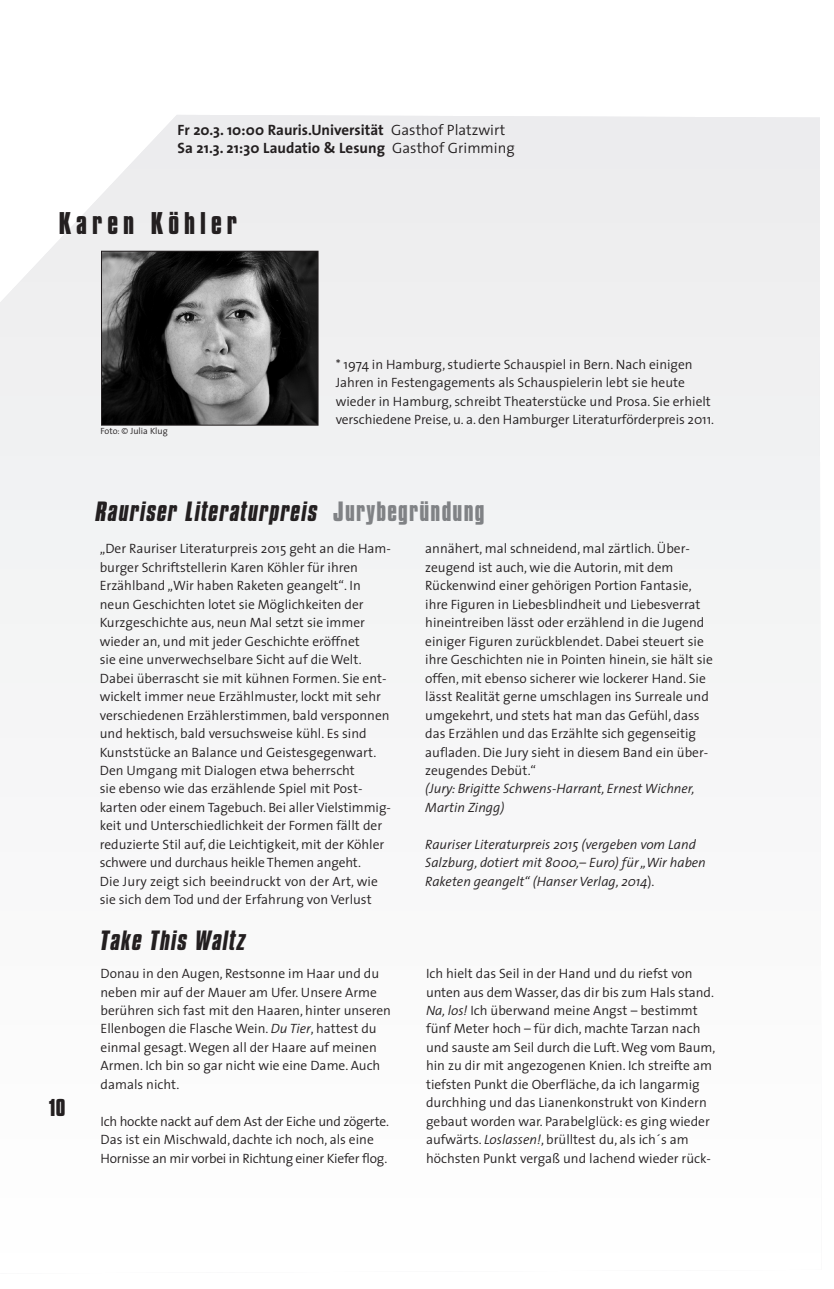
<style>
.page{position:relative;width:834px;height:1289px;background:#fff}
.page>*{position:absolute;margin:0;border:0;box-sizing:border-box;transform-origin:0 0}
.t1{font:700 27px "Compacta";letter-spacing:.185em;color:#231f20}
.t2{font:italic 700 24px "Compacta";letter-spacing:.05em;color:#231f20}
.t3{font:700 21px "Compacta";color:#231f20}
.t4{font:700 15px/18.5px "The Sans";color:#231f20}
.t5{font:300 13.5px/18.5px "The Sans";color:#231f20}
.t6{font:italic 300 13.5px/18.5px "The Sans";color:#231f20}
.t7{font:300 13.5px/18.5px "The Sans";letter-spacing:-.02em;color:#231f20}
.t8{font:300 9px "The Sans";color:#231f20}
.s1{font-weight:300}
.s2{font-style:normal;color:#808285}
.s3{font-style:italic}
.s4{font-style:normal}
</style>
<div class="page">
<div style="left:0;top:115px;width:821px;height:682px;background:#f1f2f3"></div>
<img style="left:103px;top:253px;width:213px;height:170px">
<div style="left:101px;top:251px;width:217px;height:174px;border:1px solid #231f20"></div>
<p class="t4" style="left:178px;top:122px;width:338px">Fr 20.3. 10:00 Rauris.Universität <span class="s1">Gasthof Platzwirt<br></span>Sa 21.3. 21:30 Laudatio &amp; Lesung <span class="s1">Gasthof Grimming</span></p>
<h1 class="t1" style="left:59px;top:212px;width:180px">Karen Köhler</h1>
<p class="t8" style="left:100px;top:428px;width:69px">Foto: © Julia Klug</p>
<p class="t5" style="left:335px;top:357px;width:380px">* 1974 in Hamburg, studierte Schauspiel in Bern. Nach einigen Jahren in Festengagements als Schauspielerin lebt sie heute wieder in Hamburg, schreibt Theaterstücke und Prosa. Sie erhielt verschiedene Preise, u. a. den Hamburger Literaturförderpreis 2011.</p>
<h2 class="t2" style="left:96px;top:501px;width:390px">Rauriser Literaturpreis <span class="s2">Jurybegründung</span></h2>
<h3 class="t3" style="left:49px;top:1098px;width:18px">10</h3>
<p class="t5" style="left:100px;top:541px;width:292px">„Der Rauriser Literaturpreis 2015 geht an die Ham&shy;burger Schriftstellerin Karen Köhler für ihren Erzählband „Wir haben Raketen geangelt“. In neun Geschichten lotet sie Möglichkeiten der Kurzgeschichte aus, neun Mal setzt sie immer wieder an, und mit jeder Geschichte eröffnet<br>sie eine unverwechselbare Sicht auf die Welt.<br>Dabei überrascht sie mit kühnen Formen. Sie ent&shy;wickelt immer neue Erzählmuster, lockt mit sehr verschiedenen Erzählerstimmen, bald versponnen und hektisch, bald versuchsweise kühl. Es sind Kunststücke an Balance und Geistesgegenwart.<br>Den Umgang mit Dialogen etwa beherrscht<br>sie ebenso wie das erzählende Spiel mit Post&shy;karten oder einem Tagebuch. Bei aller Vielstimmig&shy;keit und Unterschiedlichkeit der Formen fällt der reduzierte Stil auf, die Leichtigkeit, mit der Köhler schwere und durchaus heikle Themen angeht.<br>Die Jury zeigt sich beeindruckt von der Art, wie sie sich dem Tod und der Erfahrung von Verlust</p>
<h2 class="t2" style="left:100px;top:930px;width:147px">Take This Waltz</h2>
<p class="t5" style="left:100px;top:965px;width:292px">Donau in den Augen, Restsonne im Haar und du neben mir auf der Mauer am Ufer. Unsere Arme berühren sich fast mit den Haaren, hinter unseren Ellenbogen die Flasche Wein. <span class="s3">Du Tier</span>, hattest du einmal gesagt.Wegen all der Haare auf meinen Armen. Ich bin so gar nicht wie eine Dame. Auch damals nicht.</p>
<p class="t7" style="left:100px;top:1113px;width:290px">Ich hockte nackt auf dem Ast der Eiche und zögerte.<br>Das ist ein Mischwald, dachte ich noch, als eine<br>Hornisse an mir vorbei in Richtung einer Kiefer flog.</p>
<p class="t5" style="left:425px;top:541px;width:289px">annähert, mal schneidend, mal zärtlich. Über&shy;zeugend ist auch, wie die Autorin, mit dem Rückenwind einer gehörigen Portion Fantasie, ihre Figuren in Liebesblindheit und Liebesverrat hineintreiben lässt oder erzählend in die Jugend einiger Figuren zurückblendet. Dabei steuert sie ihre Geschichten nie in Pointen hinein, sie hält sie offen, mit ebenso sicherer wie lockerer Hand. Sie lässt Realität gerne umschlagen ins Surreale und umgekehrt, und stets hat man das Gefühl, dass das Erzählen und das Erzählte sich gegenseitig aufladen. Die Jury sieht in diesem Band ein über&shy;zeugendes Debüt.“</p>
<p class="t6" style="left:425px;top:781px;width:271px">(Jury: Brigitte Schwens-Harrant, Ernest Wichner,<br>Martin Zingg)</p>
<p class="t6" style="left:425px;top:836px;width:282px">Rauriser Literaturpreis 2015 (vergeben vom Land<br>Salzburg, dotiert mit 8000,– Euro) für „Wir haben<br>Raketen geangelt“ (Hanser Verlag, 2014<span class="s4">).</span></p>
<p class="t5" style="left:426px;top:965px;width:291px">Ich hielt das Seil in der Hand und du riefst von unten aus dem Wasser, das dir bis zum Hals stand.<br><span class="s3">Na, los!</span> Ich überwand meine Angst – bestimmt fünf Meter hoch – für dich, machte Tarzan nach und sauste am Seil durch die Luft.Weg vom Baum, hin zu dir mit angezogenen Knien. Ich streifte am tiefsten Punkt die Oberfläche, da ich langarmig durchhing und das Lianenkonstrukt von Kindern gebaut worden war. Parabelglück: es ging wieder aufwärts. <span class="s3">Loslassen!</span>, brülltest du, als ich´s am höchsten Punkt vergaß und lachend wieder rück-</p>
</div>
